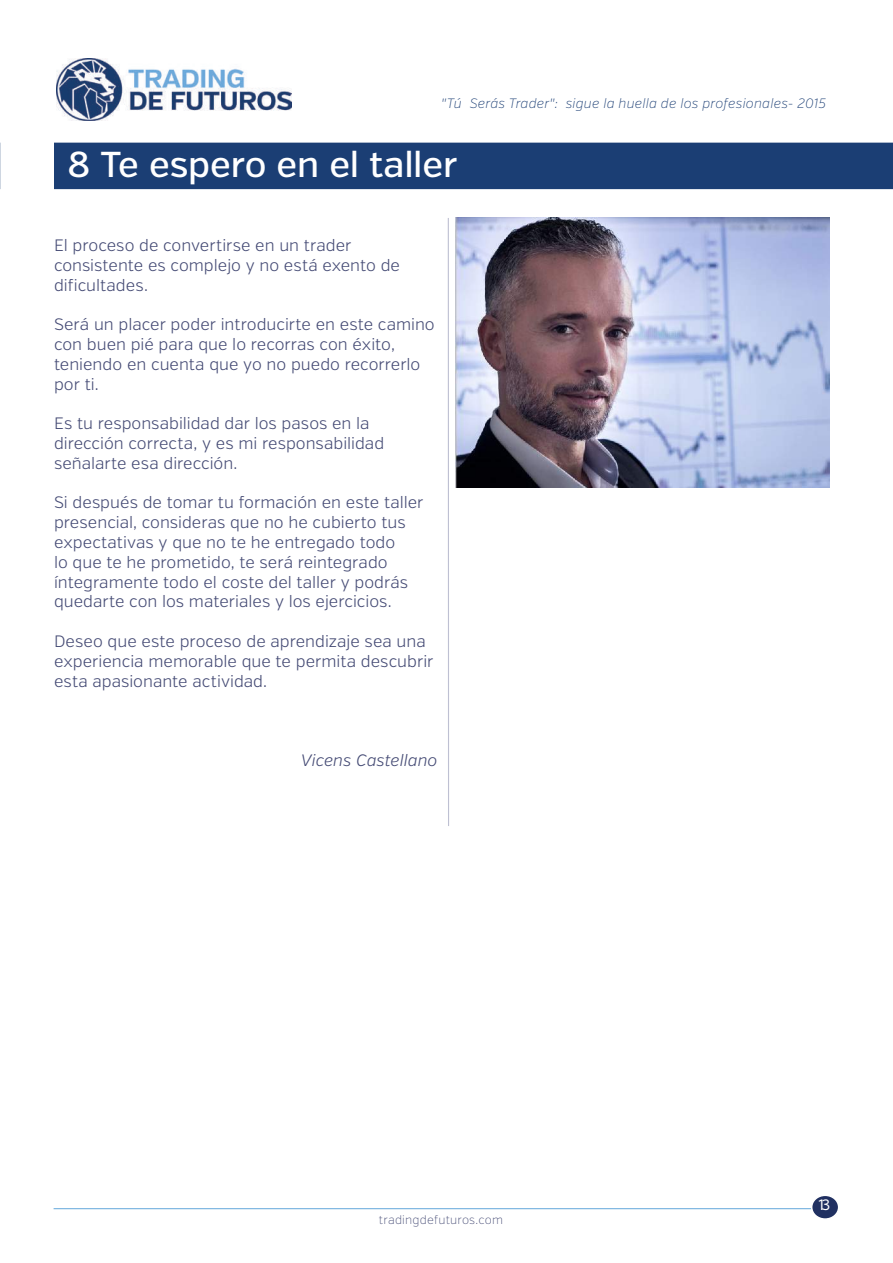
<style>
.page{position:relative;width:893px;height:1263px;background:#fff}
.page>*{position:absolute;margin:0;border:0;box-sizing:border-box;transform-origin:0 0}
.t1{font:500 36px "Verb";letter-spacing:-.005em;color:#fff}
.t2{font:300 16.5px/19.8px "Verb";color:#444a74}
.t3{font:italic 300 16.5px "Verb";color:#444a74}
.t4{font:15px "Verb";color:#fff}
.t5{font:italic 200 13.5px "Verb";letter-spacing:.005em;color:#1b3e74}
.t6{font:200 12px "Verb";letter-spacing:.015em;color:#444a74}
</style>
<div class="page">
<hr style="left:54px;top:1208px;width:784px;height:1px;background:#62a7db">
<div style="left:812px;top:1195px;width:27px;height:24px;background:#203061;border-radius:50%"></div>
<div style="left:811px;top:1194px;width:28px;height:26px;border:2px solid #fff;border-radius:50%"></div>
<img style="left:57px;top:59px;width:234px;height:62px">
<div style="left:54px;top:143px;width:839px;height:46px;background:#1b3e74"></div>
<hr style="left:448px;top:218px;width:1px;height:608px;background:#bec0d2">
<img style="left:455px;top:218px;width:375px;height:269px">
<hr style="left:0;top:143px;width:1px;height:46px;background:#1b3e74">
<p class="t5" style="left:441px;top:95px;width:386px">"Tú Serás Trader": sigue la huella de los profesionales- 2015</p>
<h1 class="t1" style="left:68px;top:142px;width:391px">8 Te espero en el taller</h1>
<p class="t2" style="left:54px;top:236px;width:347px">El proceso de convertirse en un trader consistente es complejo y no está exento de dificultades.</p>
<p class="t2" style="left:54px;top:315px;width:382px">Será un placer poder introducirte en este camino con buen pié para que lo recorras con éxito, teniendo en cuenta que yo no puedo recorrerlo por ti.</p>
<p class="t2" style="left:54px;top:414px;width:332px">Es tu responsabilidad dar los pasos en la dirección correcta, y es mi responsabilidad señalarte esa dirección.</p>
<p class="t2" style="left:54px;top:493px;width:371px">Si después de tomar tu formación en este taller presencial, consideras que no he cubierto tus expectativas y que no te he entregado todo<br>lo que te he prometido, te será reintegrado íntegramente todo el coste del taller y podrás quedarte con los materiales y los ejercicios.</p>
<p class="t2" style="left:54px;top:632px;width:381px">Deseo que este proceso de aprendizaje sea una experiencia memorable que te permita descubrir esta apasionante actividad.</p>
<p class="t3" style="left:301px;top:750px;width:138px">Vicens Castellano</p>
<p class="t6" style="left:379px;top:1213px;width:126px">tradingdefuturos.com</p>
<p class="t4" style="left:818px;top:1195px;width:13px">13</p>
</div>
